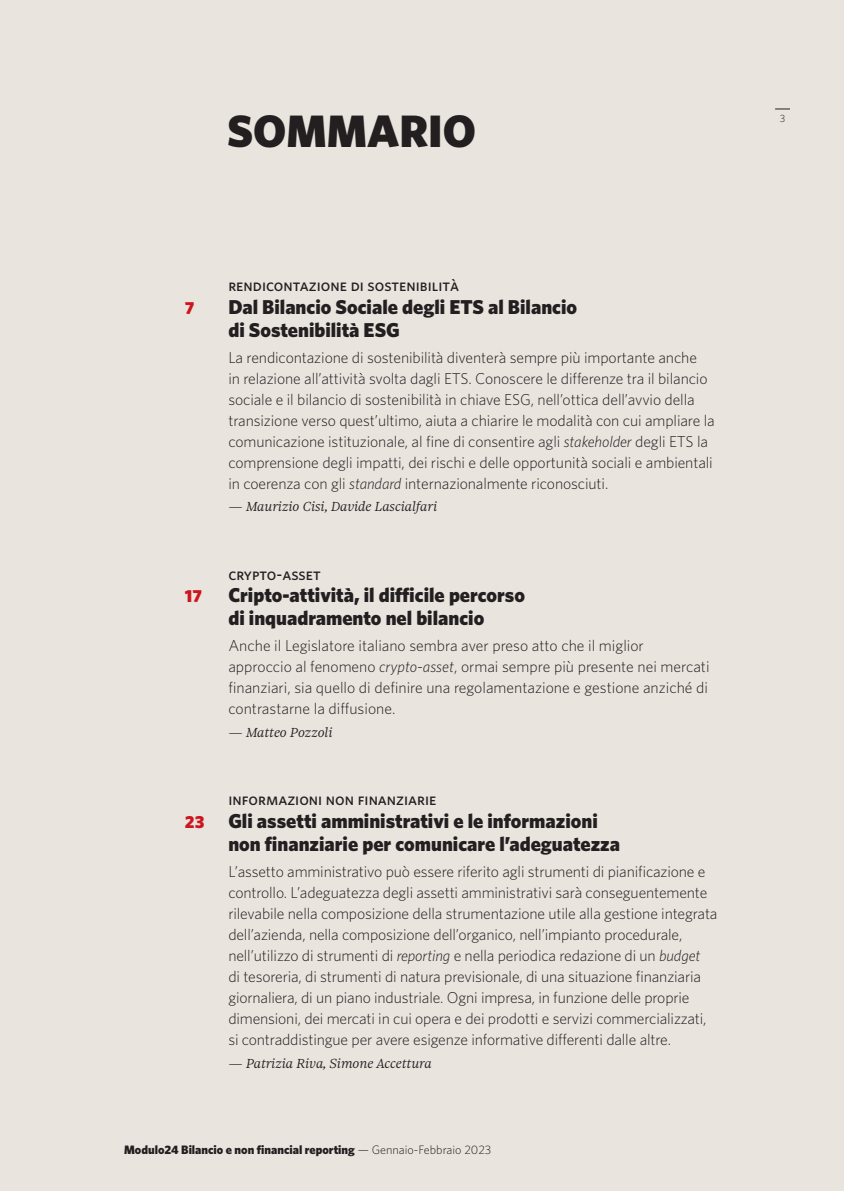
<style>
.page{position:relative;width:844px;height:1191px;background:#fff}
.page>*{position:absolute;margin:0;border:0;box-sizing:border-box;transform-origin:0 0}
.PRIMO_PARAGRAFO{font:900 45.5px "Whitney";color:#231f20}
.SOMM_2{font:900 20.12px/22.8px "Whitney";color:#231f20}
.SOMM_2-2{font:900 17.5px "Whitney";color:#cd151d}
.SOMM_1{font:16.62px "Whitney Medium SC";color:#231f20}
.SOMM_4{font:300 15.75px/21px "Whitney";letter-spacing:-.01em;color:#231f20}
.SOMM_3{font:italic 300 14px "Sole 24 Serif Text";color:#231f20}
.t1{font:900 12.25px "Whitney";color:#231f20}
.t2{font:300 12.25px "Whitney";color:#231f20}
.t3{font:300 10.5px "Whitney";color:#231f20}
.s1{font-style:italic}
.s2{font-size:17.5px;color:#cd151d}
.s3{font-weight:300}
</style>
<div class="page">
<div style="left:0;top:0;width:843px;height:1191px;background:#e9e4de"></div>
<svg style="left:775px;top:109px;width:14px;height:1px"></svg>
<p class="PRIMO_PARAGRAFO" style="left:227px;top:104px;width:250px">SOMMARIO</p>
<p class="t3" style="left:779px;top:112px;width:7px">3</p>
<p class="SOMM_1" style="left:228px;top:275px;width:232px">rendicontazione di sostenibilità</p>
<p class="SOMM_2-2" style="left:185px;top:297px;width:11px">7</p>
<p class="SOMM_2" style="left:228px;top:295px;width:350px">Dal Bilancio Sociale degli ETS al Bilancio di Sostenibilità ESG</p>
<p class="SOMM_4" style="left:228px;top:346px;width:488px">La rendicontazione di sostenibilità diventerà sempre più importante anche<br>in relazione all’attività svolta dagli ETS. Conoscere le differenze tra il bilancio sociale e il bilancio di sostenibilità in chiave ESG, nell’ottica dell’avvio della transizione verso quest’ultimo, aiuta a chiarire le modalità con cui ampliare la comunicazione istituzionale, al fine di consentire agli <span class="s1">stakeholder</span> degli ETS la comprensione degli impatti, dei rischi e delle opportunità sociali e ambientali in coerenza con gli <span class="s1">standard</span> internazionalmente riconosciuti.</p>
<p class="SOMM_3" style="left:228px;top:498px;width:210px">— Maurizio Cisi, Davide Lascialfari</p>
<p class="SOMM_1" style="left:228px;top:564px;width:94px">crypto-asset</p>
<p class="SOMM_2-2" style="left:185px;top:585px;width:19px">17</p>
<p class="SOMM_2" style="left:228px;top:583px;width:298px">Cripto-attività, il difficile percorso di inquadramento nel bilancio</p>
<p class="SOMM_4" style="left:228px;top:635px;width:482px">Anche il Legislatore italiano sembra aver preso atto che il miglior approccio al fenomeno <span class="s1">crypto-asset</span>, ormai sempre più presente nei mercati finanziari, sia quello di definire una regolamentazione e gestione anziché di contrastarne la diffusione.</p>
<p class="SOMM_3" style="left:228px;top:724px;width:106px">— Matteo Pozzoli</p>
<p class="SOMM_1" style="left:228px;top:789px;width:209px">informazioni non finanziarie</p>
<p class="SOMM_2" style="left:228px;top:809px;width:393px;text-indent:-43px"><span class="s2">23</span> Gli assetti amministrativi e le informazioni non finanziarie per comunicare l’adeguatezza</p>
<p class="SOMM_4" style="left:228px;top:860px;width:490px">L’assetto amministrativo può essere riferito agli strumenti di pianificazione e controllo. L’adeguatezza degli assetti amministrativi sarà conseguentemente rilevabile nella composizione della strumentazione utile alla gestione integrata dell’azienda, nella composizione dell’organico, nell’impianto procedurale, nell’utilizzo di strumenti di <span class="s1">reporting</span> e nella periodica redazione di un <span class="s1">budget<br></span>di tesoreria, di strumenti di natura previsionale, di una situazione finanziaria giornaliera, di un piano industriale. Ogni impresa, in funzione delle proprie dimensioni, dei mercati in cui opera e dei prodotti e servizi commercializzati, si contraddistingue per avere esigenze informative differenti dalle altre.</p>
<p class="SOMM_3" style="left:228px;top:1054px;width:205px">— Patrizia Riva, Simone Accettura</p>
<p class="t1" style="left:124px;top:1142px;width:369px">Modulo24 Bilancio e non financial reporting <span class="s3">— Gennaio-Febbraio 2023</span></p>
<p class="t2" style="left:372px;top:1142px;width:138px">Novembre-Dicembre 2022</p>
</div>
